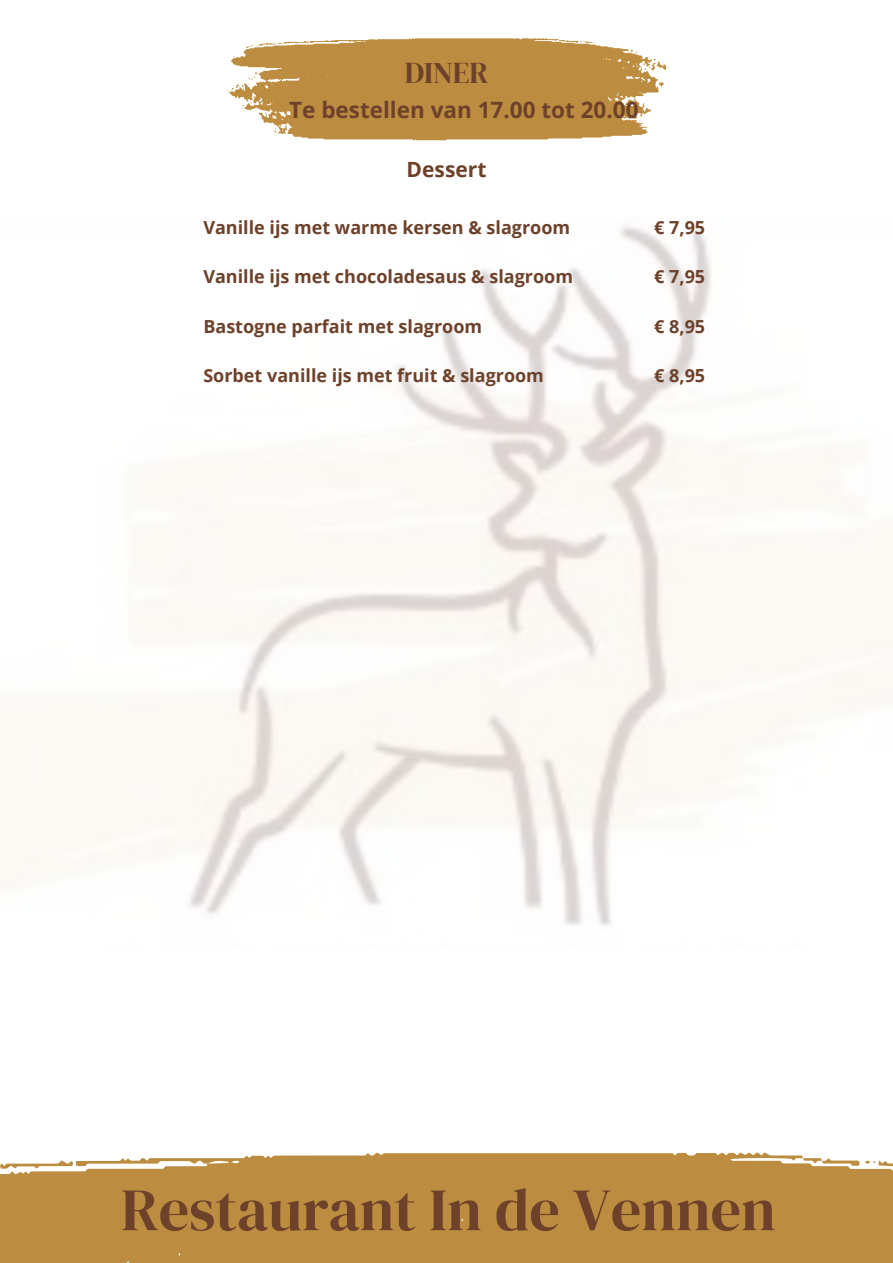
<style>
.page{position:relative;width:893px;height:1263px;background:#fff}
.page>*{position:absolute;margin:0;border:0;box-sizing:border-box;transform-origin:0 0}
.t1{font:60px "DM Serif Display";color:#6d412a}
.t2{font:30px "DM Serif Display";color:#6d412a}
.t3{font:700 22.5px "Open Sans";color:#6d412a}
.t4{font:700 21px "Open Sans";color:#6d412a}
.t5{font:700 18px "Open Sans";color:#6d412a}
</style>
<div class="page">
<svg style="left:227px;top:38px;width:439px;height:102px;background:#c79f5f"></svg>
<div style="left:0;top:1152px;width:893px;height:111px;background:#bc8d40"></div>
<svg style="left:0;top:1160px;width:73px;height:8px"></svg>
<svg style="left:803px;top:1158px;width:90px;height:9px"></svg>
<p class="t2" style="left:405px;top:52px;width:85px">DINER</p>
<p class="t3" style="left:289px;top:94px;width:351px">Te bestellen van 17.00 tot 20.00</p>
<p class="t4" style="left:407px;top:155px;width:81px">Dessert</p>
<p class="t5" style="left:203px;top:214px;width:368px">Vanille ijs met warme kersen &amp; slagroom</p>
<p class="t5" style="left:203px;top:264px;width:371px">Vanille ijs met chocoladesaus &amp; slagroom</p>
<p class="t5" style="left:203px;top:313px;width:280px">Bastogne parfait met slagroom</p>
<p class="t5" style="left:203px;top:363px;width:342px">Sorbet vanille ijs met fruit &amp; slagroom</p>
<h3 class="t5" style="left:654px;top:214px;width:52px">€ 7,95</h3>
<h2 class="t5" style="left:654px;top:264px;width:52px">€ 7,95</h2>
<p class="t5" style="left:654px;top:313px;width:52px">€ 8,95</p>
<p class="t5" style="left:654px;top:363px;width:52px">€ 8,95</p>
<p class="t1" style="left:121px;top:1168px;width:656px">Restaurant In de Vennen</p>
</div>
